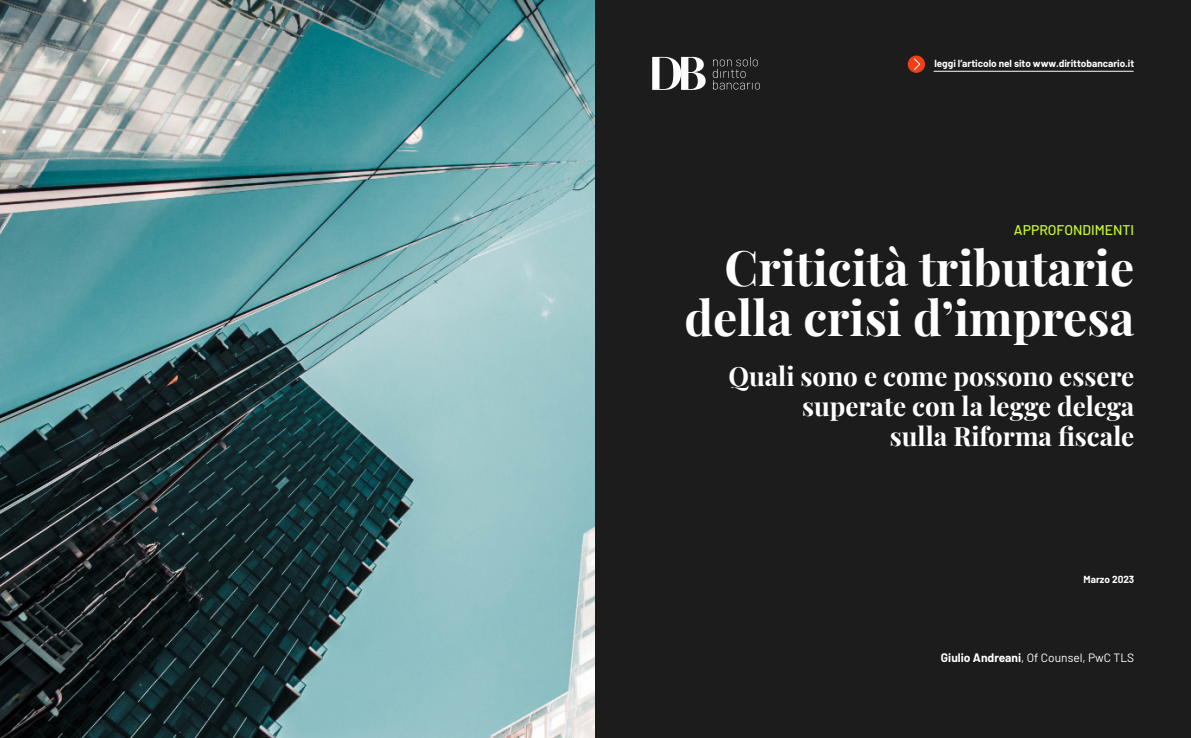
<style>
.page{position:relative;width:1191px;height:738px;background:#fff}
.page>*{position:absolute;margin:0;border:0;box-sizing:border-box;transform-origin:0 0}
.t1{font:700 48px/50px "Playfair Display";color:#fff;text-align:right}
.t2{font:700 26px/30px "Playfair Display";color:#fff;text-align:right}
.t3{font:500 14px "Barlow";color:#c9fa30}
.t4{font:12px "Barlow";color:#fff}
.t5{font:700 10px "Barlow";color:#fff}
.s1{font-weight:700}
</style>
<div class="page">
<img style="left:0;top:0;width:595px;height:737px">
<div style="left:595px;top:0;width:596px;height:737px;background:#1c1c1c"></div>
<hr style="left:933px;top:71px;width:200px;height:1px;background:#fff">
<svg style="left:907px;top:55px;width:18px;height:18px"></svg>
<svg style="left:913px;top:58px;width:7px;height:12px"></svg>
<svg style="left:713px;top:57px;width:47px;height:32px"></svg>
<svg style="left:652px;top:57px;width:53px;height:33px"></svg>
<p class="t5" style="left:934px;top:56px;width:201px">leggi l’articolo nel sito www.dirittobancario.it</p>
<p class="t3" style="left:1014px;top:220px;width:122px">APPROFONDIMENTI</p>
<h1 class="t1" style="left:684px;top:238px;width:451px">Criticità tributarie della crisi d’impresa</h1>
<p class="t2" style="left:728px;top:358px;width:407px">Quali sono e come possono essere superate con la legge delega<br>sulla Riforma fiscale</p>
<p class="t5" style="left:1083px;top:571px;width:52px">Marzo 2023</p>
<p class="t4" style="left:941px;top:648px;width:195px"><span class="s1">Giulio Andreani</span>, Of Counsel, PwC TLS</p>
</div>
